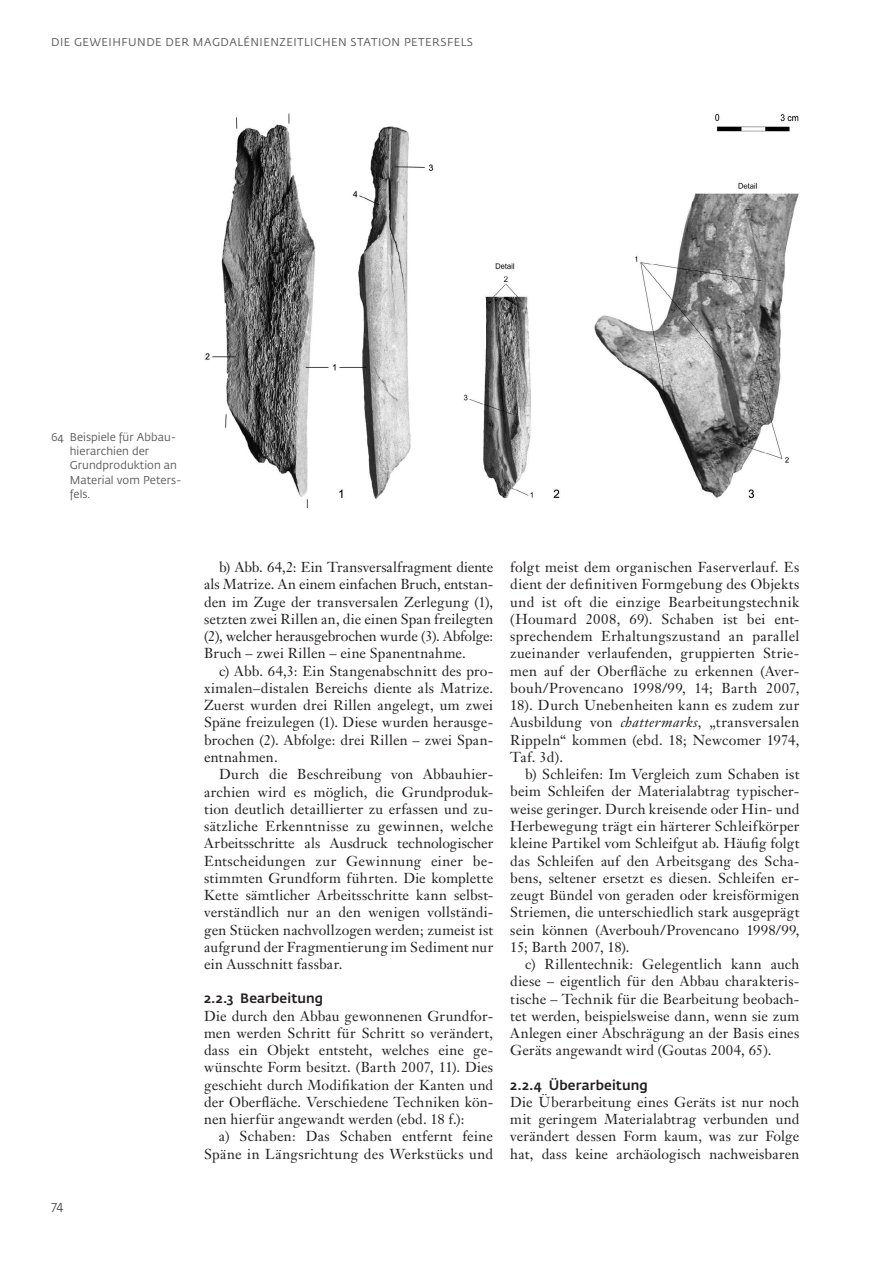
<style>
.page{position:relative;width:893px;height:1263px;background:#fff}
.page>*{position:absolute;margin:0;border:0;box-sizing:border-box;transform-origin:0 0}
.t1{font:14.25px/17.2px "Janson Text LT Pro";letter-spacing:.015em;color:#231f20;text-align:justify}
.t2{font:500 13.5px "Fedra Sans Pro";letter-spacing:.01em;color:#231f20}
.t3{font:300 12.75px "Fedra Sans Pro";color:#231f20}
.t4{font:11.25px/14.2px "Fedra Sans Pro";letter-spacing:.005em;color:#57585a}
.t5{font:11.25px "Fedra Sans Pro";letter-spacing:.04em;color:#57585a}
.s1{font-style:italic}
</style>
<div class="page">
<img style="left:205px;top:113px;width:594px;height:394px">
<p class="t5" style="left:51px;top:34px;width:423px">DIE GEWEIHFUNDE DER MAGDALÉNIENZEITLICHEN STATION PETERSFELS</p>
<p class="t4" style="left:70px;top:429px;width:114px;text-indent:-19px">64 Beispiele für Abbau&shy;hierarchien der<br>Grundproduktion an<br>Material vom Peters&shy;fels.</p>
<p class="t3" style="left:51px;top:1197px;width:14px">74</p>
<p class="t1" style="left:204px;top:558px;width:291px;text-indent:15px">b) Abb. 64,2: Ein Transversalfragment diente als Matrize. An einem einfachen Bruch, entstan&shy;den im Zuge der transversalen Zerlegung (1), setzten zwei Rillen an, die einen Span freilegten (2), welcher herausgebrochen wurde (3). Abfolge:<br>Bruch – zwei Rillen – eine Spanentnahme.</p>
<p class="t1" style="left:204px;top:662px;width:291px;text-indent:15px">c) Abb. 64,3: Ein Stangenabschnitt des pro&shy;ximalen–distalen Bereichs diente als Matrize.<br>Zuerst wurden drei Rillen angelegt, um zwei Späne freizulegen (1). Diese wurden herausge&shy;brochen (2). Abfolge: drei Rillen – zwei Span&shy;entnahmen.</p>
<p class="t1" style="left:204px;top:766px;width:291px;text-indent:15px">Durch die Beschreibung von Abbauhier&shy;archien wird es möglich, die Grundproduk&shy;tion deutlich detaillierter zu erfassen und zu&shy;sätzliche Erkenntnisse zu gewinnen, welche Arbeitsschritte als Ausdruck technologischer Entscheidungen zur Gewinnung einer be&shy;stimmten Grundform führten. Die komplette Kette sämtlicher Arbeitsschritte kann selbst&shy;verständlich nur an den wenigen vollständi&shy;gen Stücken nachvollzogen werden; zumeist ist aufgrund der Fragmentierung im Sediment nur ein Ausschnitt fassbar.</p>
<p class="t2" style="left:204px;top:988px;width:120px">2.2.3 Bearbeitung</p>
<p class="t1" style="left:204px;top:1007px;width:291px">Die durch den Abbau gewonnenen Grundfor&shy;men werden Schritt für Schritt so verändert, dass ein Objekt entsteht, welches eine ge&shy;wünschte Form besitzt. (Barth 2007, 11). Dies geschieht durch Modifikation der Kanten und der Oberfläche. Verschiedene Techniken kön&shy;nen hierfür angewandt werden (ebd. 18 f.):</p>
<p class="t1" style="left:204px;top:1128px;width:291px;text-align:right">a) Schaben: Das Schaben entfernt feine<br>Späne in Längsrichtung des Werkstücks und</p>
<p class="t1" style="left:510px;top:558px;width:291px">folgt meist dem organischen Faserverlauf. Es dient der definitiven Formgebung des Objekts und ist oft die einzige Bearbeitungstechnik (Houmard 2008, 69). Schaben ist bei ent&shy;sprechendem Erhaltungszustand an parallel zueinander verlaufenden, gruppierten Strie&shy;men auf der Oberfläche zu erkennen (Aver&shy;bouh/Provencano 1998/99, 14; Barth 2007, 18). Durch Unebenheiten kann es zudem zur Ausbildung von <span class="s1">chattermarks</span>, „transversalen Rippeln“ kommen (ebd. 18; Newcomer 1974, Taf. 3d).</p>
<p class="t1" style="left:510px;top:766px;width:291px;text-indent:15px">b) Schleifen: Im Vergleich zum Schaben ist beim Schleifen der Materialabtrag typischer&shy;weise geringer. Durch kreisende oder Hin- und Herbewegung trägt ein härterer Schleifkörper kleine Partikel vom Schleifgut ab. Häufig folgt das Schleifen auf den Arbeitsgang des Scha&shy;bens, seltener ersetzt es diesen. Schleifen er&shy;zeugt Bündel von geraden oder kreisförmigen Striemen, die unterschiedlich stark ausgeprägt sein können (Averbouh/Provencano 1998/99, 15; Barth 2007, 18).</p>
<p class="t1" style="left:510px;top:955px;width:291px;text-indent:15px">c) Rillentechnik: Gelegentlich kann auch diese – eigentlich für den Abbau charakteris&shy;tische – Technik für die Bearbeitung beobach&shy;tet werden, beispielsweise dann, wenn sie zum Anlegen einer Abschrägung an der Basis eines Geräts angewandt wird (Goutas 2004, 65).</p>
<p class="t2" style="left:510px;top:1075px;width:139px">2.2.4 Überarbeitung</p>
<p class="t1" style="left:510px;top:1093px;width:291px">Die Überarbeitung eines Geräts ist nur noch mit geringem Materialabtrag verbunden und verändert dessen Form kaum, was zur Folge hat, dass keine archäologisch nachweisbaren</p>
</div>
